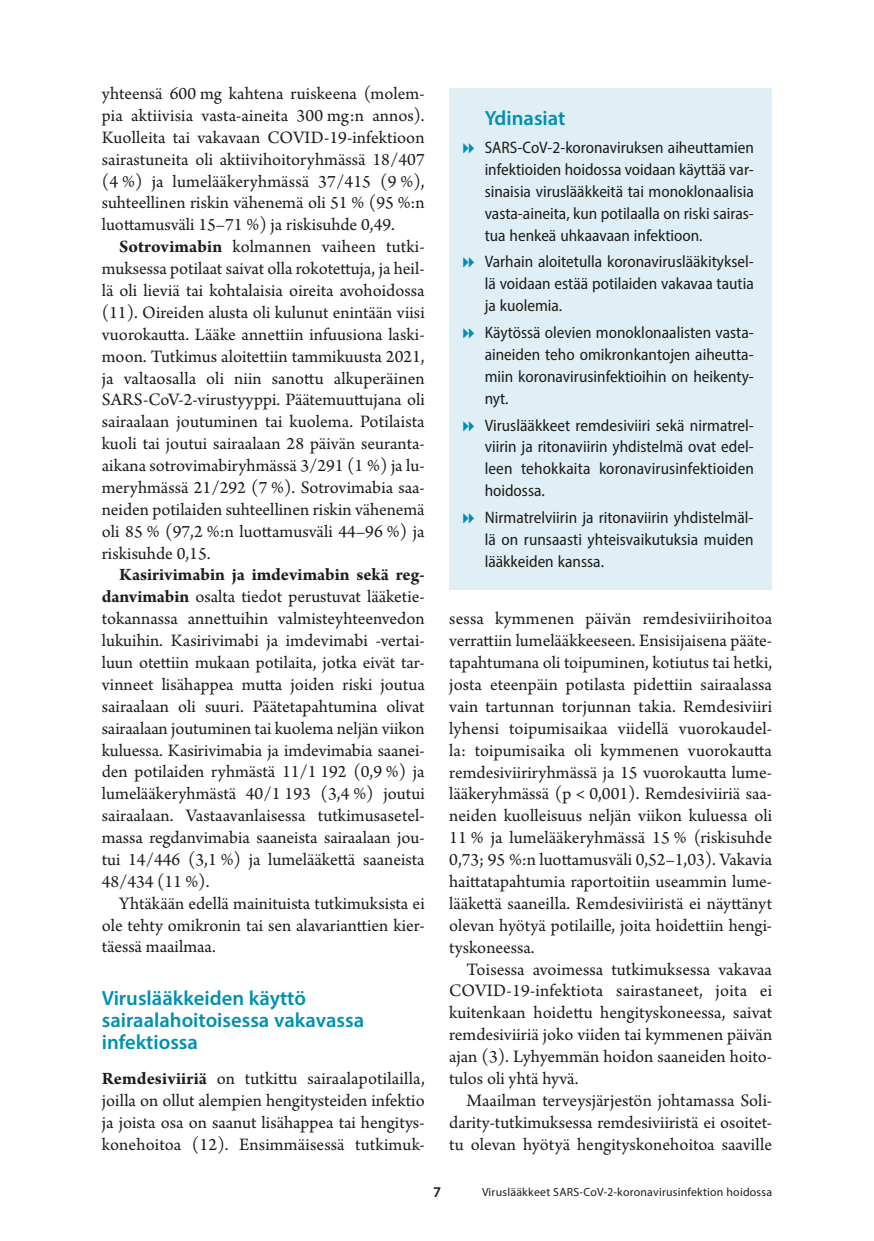
<style>
.page{position:relative;width:874px;height:1241px;background:#fff}
.page>*{position:absolute;margin:0;border:0;box-sizing:border-box;transform-origin:0 0}
.t1{font:600 20.65px/21.9px "Myriad Pro";color:#0090b0}
.t2{font:18.38px/21.9px "Arno Pro";color:#1d1d1b;text-align:justify}
.t3{font:semi-condensed 16.62px/21.9px "Myriad Pro";color:#1d1d1b;text-align:justify}
.t4{font:600 14.88px "Myriad Pro";color:#1d1d1b}
.t5{font:11.9px "Myriad Pro";letter-spacing:.02em;color:#1d1d1b}
.s1{font-weight:700}
</style>
<div class="page">
<div style="left:449px;top:88px;width:323px;height:501px;background:#e0eff5"></div>
<p class="t2" style="left:102px;top:84px;width:324px">yhteensä 600 mg kahtena ruiskeena (molem&shy;pia aktiivisia vasta-aineita 300 mg:n annos).<br>Kuolleita tai vakavaan COVID-19-infektioon sairastuneita oli aktiivihoitoryhmässä 18/407 (4 %) ja lumelääkeryhmässä 37/415 (9 %), suhteellinen riskin vähenemä oli 51 % (95 %:n luottamusväli 15–71 %) ja riskisuhde 0,49.</p>
<p class="t2" style="left:102px;top:237px;width:324px;text-indent:17px"><span class="s1">Sotrovimabin</span> kolmannen vaiheen tutki&shy;muksessa potilaat saivat olla rokotettuja, ja heil&shy;lä oli lieviä tai kohtalaisia oireita avohoidossa (11). Oireiden alusta oli kulunut enintään viisi vuorokautta. Lääke annettiin infuusiona laski&shy;moon. Tutkimus aloitettiin tammikuusta 2021, ja valtaosalla oli niin sanottu alkuperäinen SARS-CoV-2-virustyyppi. Päätemuuttujana oli sairaalaan joutuminen tai kuolema. Potilaista kuoli tai joutui sairaalaan 28 päivän seuranta&shy;aikana sotrovimabiryhmässä 3/291 (1 %) ja lu&shy;meryhmässä 21/292 (7 %). Sotrovimabia saa&shy;neiden potilaiden suhteellinen riskin vähenemä oli 85 % (97,2 %:n luottamusväli 44–96 %) ja riskisuhde 0,15.</p>
<p class="t2" style="left:102px;top:565px;width:324px;text-indent:17px"><span class="s1">Kasirivimabin ja imdevimabin sekä reg&shy;danvimabin</span> osalta tiedot perustuvat lääketie&shy;tokannassa annettuihin valmisteyhteenvedon lukuihin. Kasirivimabi ja imdevimabi -vertai&shy;luun otettiin mukaan potilaita, jotka eivät tar&shy;vinneet lisähappea mutta joiden riski joutua sairaalaan oli suuri. Päätetapahtumina olivat sairaalaan joutuminen tai kuolema neljän viikon kuluessa. Kasirivimabia ja imdevimabia saanei&shy;den potilaiden ryhmästä 11/1 192 (0,9 %) ja lumelääkeryhmästä 40/1 193 (3,4 %) joutui sairaalaan. Vastaavanlaisessa tutkimusasetel&shy;massa regdanvimabia saaneista sairaalaan jou&shy;tui 14/446 (3,1 %) ja lumelääkettä saaneista 48/434 (11 %).</p>
<p class="t2" style="left:102px;top:893px;width:324px;text-indent:17px">Yhtäkään edellä mainituista tutkimuksista ei ole tehty omikronin tai sen alavarianttien kier&shy;täessä maailmaa.</p>
<p class="t1" style="left:102px;top:986px;width:264px">Viruslääkkeiden käyttö sairaalahoitoisessa vakavassa infektiossa</p>
<p class="t2" style="left:102px;top:1068px;width:324px"><span class="s1">Remdesiviiriä</span> on tutkittu sairaalapotilailla, joilla on ollut alempien hengitysteiden infektio ja joista osa on saanut lisähappea tai hengitys&shy;konehoitoa (12). Ensimmäisessä tutkimuk-</p>
<p class="t1" style="left:484px;top:107px;width:82px">Ydinasiat</p>
<p class="t3" style="left:484px;top:136px;width:270px">SARS-CoV-2-koronaviruksen aiheuttamien infektioiden hoidossa voidaan käyttää var&shy;sinaisia viruslääkkeitä tai monoklonaalisia vasta-aineita, kun potilaalla on riski sairas&shy;tua henkeä uhkaavaan infektioon.</p>
<p class="t3" style="left:484px;top:251px;width:270px">Varhain aloitetulla koronaviruslääkityksel&shy;lä voidaan estää potilaiden vakavaa tautia ja kuolemia.</p>
<p class="t3" style="left:484px;top:321px;width:270px">Käytössä olevien monoklonaalisten vasta&shy;aineiden teho omikronkantojen aiheutta&shy;miin koronavirusinfektioihin on heikenty&shy;nyt.</p>
<p class="t3" style="left:484px;top:414px;width:271px">Viruslääkkeet remdesiviiri sekä nirmatrel&shy;viirin ja ritonaviirin yhdistelmä ovat edel&shy;leen tehokkaita koronavirusinfektioiden hoidossa.</p>
<p class="t3" style="left:484px;top:506px;width:270px">Nirmatrelviirin ja ritonaviirin yhdistelmäl&shy;lä on runsaasti yhteisvaikutuksia muiden lääkkeiden kanssa.</p>
<p class="t4" style="left:433px;top:1182px;width:9px">7</p>
<p class="t2" style="left:449px;top:609px;width:324px">sessa kymmenen päivän remdesiviirihoitoa verrattiin lumelääkkeeseen. Ensisijaisena pääte&shy;tapahtumana oli toipuminen, kotiutus tai hetki, josta eteenpäin potilasta pidettiin sairaalassa vain tartunnan torjunnan takia. Remdesiviiri lyhensi toipumisaikaa viidellä vuorokaudel&shy;la: toipumisaika oli kymmenen vuorokautta remdesiviiriryhmässä ja 15 vuorokautta lume&shy;lääkeryhmässä (p &lt; 0,001). Remdesiviiriä saa&shy;neiden kuolleisuus neljän viikon kuluessa oli 11 % ja lumelääkeryhmässä 15 % (riskisuhde 0,73; 95 %:n luottamusväli 0,52–1,03). Vakavia haittatapahtumia raportoitiin useammin lume&shy;lääkettä saaneilla. Remdesiviiristä ei näyttänyt olevan hyötyä potilaille, joita hoidettiin hengi&shy;tyskoneessa.</p>
<p class="t2" style="left:449px;top:958px;width:324px;text-indent:17px">Toisessa avoimessa tutkimuksessa vakavaa COVID-19-infektiota sairastaneet, joita ei kuitenkaan hoidettu hengityskoneessa, saivat remdesiviiriä joko viiden tai kymmenen päivän ajan (3). Lyhyemmän hoidon saaneiden hoito&shy;tulos oli yhtä hyvä.</p>
<p class="t2" style="left:449px;top:1090px;width:324px;text-indent:17px">Maailman terveysjärjestön johtamassa Soli&shy;darity-tutkimuksessa remdesiviiristä ei osoitet&shy;tu olevan hyötyä hengityskonehoitoa saaville</p>
<p class="t5" style="left:481px;top:1184px;width:291px">Viruslääkkeet SARS-CoV-2-koronavirusinfektion hoidossa</p>
</div>
